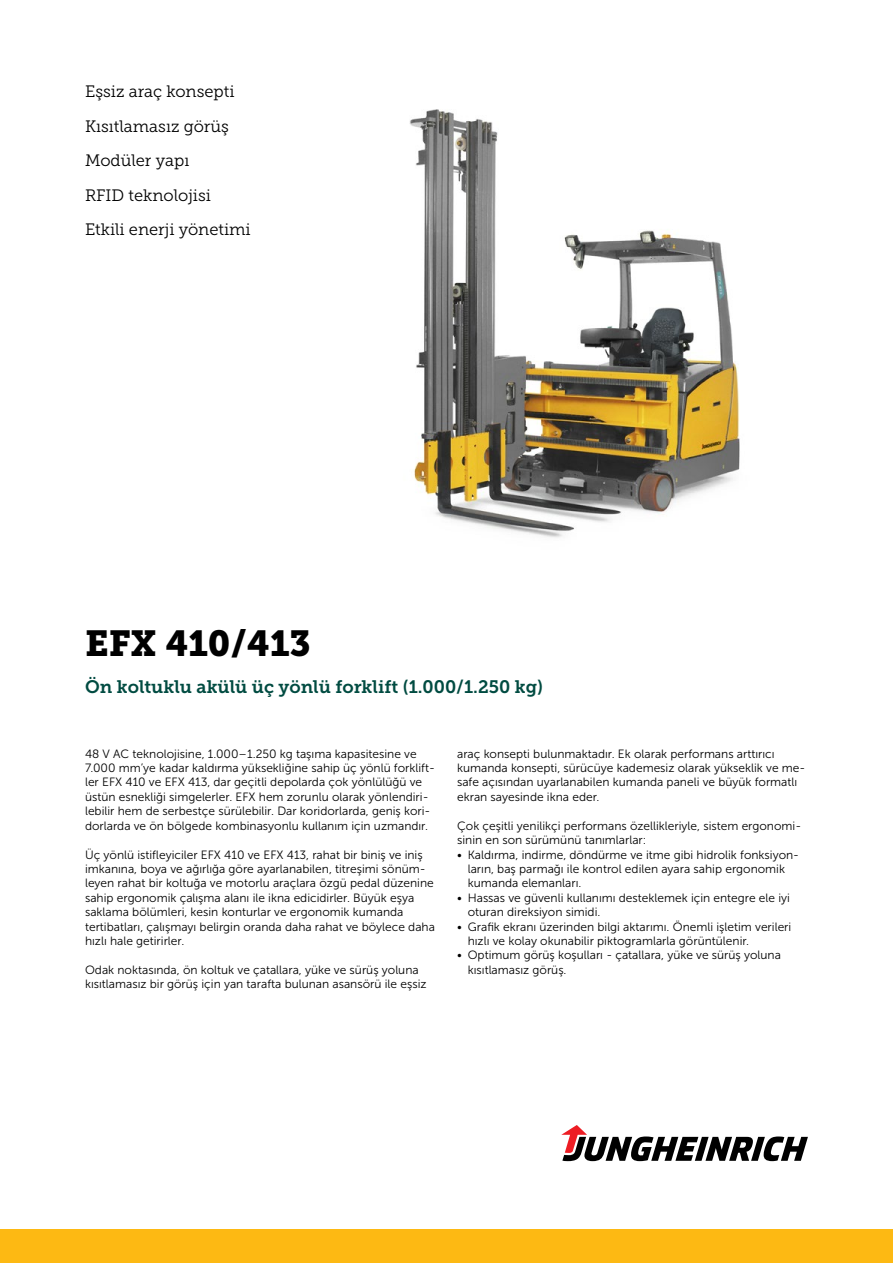
<style>
.page{position:relative;width:893px;height:1263px;background:#fff}
.page>*{position:absolute;margin:0;border:0;box-sizing:border-box;transform-origin:0 0}
.t1{font:36px "Museo JH Slab 900";color:#000}
.t2{font:18px "Museo JH Slab 700";color:#004b41}
.t3{font:16.5px/34.3px "Museo JH Slab 300";color:#000}
.t4{font:12px/14.4px "Museo JH Sans 300";color:#000}
</style>
<div class="page">
<div style="left:0;top:1229px;width:893px;height:34px;background:#fdb913"></div>
<svg style="left:561px;top:1125px;width:247px;height:36px"></svg>
<img style="left:409px;top:109px;width:331px;height:429px">
<h3 class="t3" style="left:85px;top:75px;width:167px">Eşsiz araç konsepti<br>Kısıtlamasız görüş<br>Modüler yapı<br>RFID teknolojisi<br>Etkili enerji yönetimi</h3>
<h1 class="t1" style="left:85px;top:623px;width:227px">EFX 410/413</h1>
<h2 class="t2" style="left:85px;top:677px;width:459px">Ön koltuklu akülü üç yönlü forklift (1.000/1.250 kg)</h2>
<p class="t4" style="left:85px;top:746px;width:351px">48 V AC teknolojisine, 1.000–1.250 kg taşıma kapasitesine ve 7.000 mm’ye kadar kaldırma yüksekliğine sahip üç yönlü forklift&shy;ler EFX 410 ve EFX 413, dar geçitli depolarda çok yönlülüğü ve üstün esnekliği simgelerler. EFX hem zorunlu olarak yönlendiri&shy;lebilir hem de serbestçe sürülebilir. Dar koridorlarda, geniş kori&shy;dorlarda ve ön bölgede kombinasyonlu kullanım için uzmandır.</p>
<p class="t4" style="left:85px;top:847px;width:351px">Üç yönlü istifleyiciler EFX 410 ve EFX 413, rahat bir biniş ve iniş imkanına, boya ve ağırlığa göre ayarlanabilen, titreşimi sönüm&shy;leyen rahat bir koltuğa ve motorlu araçlara özgü pedal düzenine sahip ergonomik çalışma alanı ile ikna edicidirler. Büyük eşya saklama bölümleri, kesin konturlar ve ergonomik kumanda tertibatları, çalışmayı belirgin oranda daha rahat ve böylece daha hızlı hale getirirler.</p>
<p class="t4" style="left:85px;top:962px;width:343px">Odak noktasında, ön koltuk ve çatallara, yüke ve sürüş yoluna kısıtlamasız bir görüş için yan tarafta bulunan asansörü ile eşsiz</p>
<p class="t4" style="left:457px;top:746px;width:350px">araç konsepti bulunmaktadır. Ek olarak performans arttırıcı kumanda konsepti, sürücüye kademesiz olarak yükseklik ve me&shy;safe açısından uyarlanabilen kumanda paneli ve büyük formatlı ekran sayesinde ikna eder.</p>
<p class="t4" style="left:457px;top:818px;width:346px">Çok çeşitli yenilikçi performans özellikleriyle, sistem ergonomi&shy;sinin en son sürümünü tanımlarlar:</p>
<p class="t4" style="left:468px;top:847px;width:333px;text-indent:-11px">• Kaldırma, indirme, döndürme ve itme gibi hidrolik fonksiyon&shy;ların, baş parmağı ile kontrol edilen ayara sahip ergonomik kumanda elemanları.</p>
<p class="t4" style="left:468px;top:890px;width:324px;text-indent:-11px">• Hassas ve güvenli kullanımı desteklemek için entegre ele iyi oturan direksiyon simidi.</p>
<p class="t4" style="left:468px;top:919px;width:325px;text-indent:-11px">• Grafik ekranı üzerinden bilgi aktarımı. Önemli işletim verileri hızlı ve kolay okunabilir piktogramlarla görüntülenir.</p>
<p class="t4" style="left:468px;top:948px;width:315px;text-indent:-11px">• Optimum görüş koşulları - çatallara, yüke ve sürüş yoluna kısıtlamasız görüş.</p>
</div>
